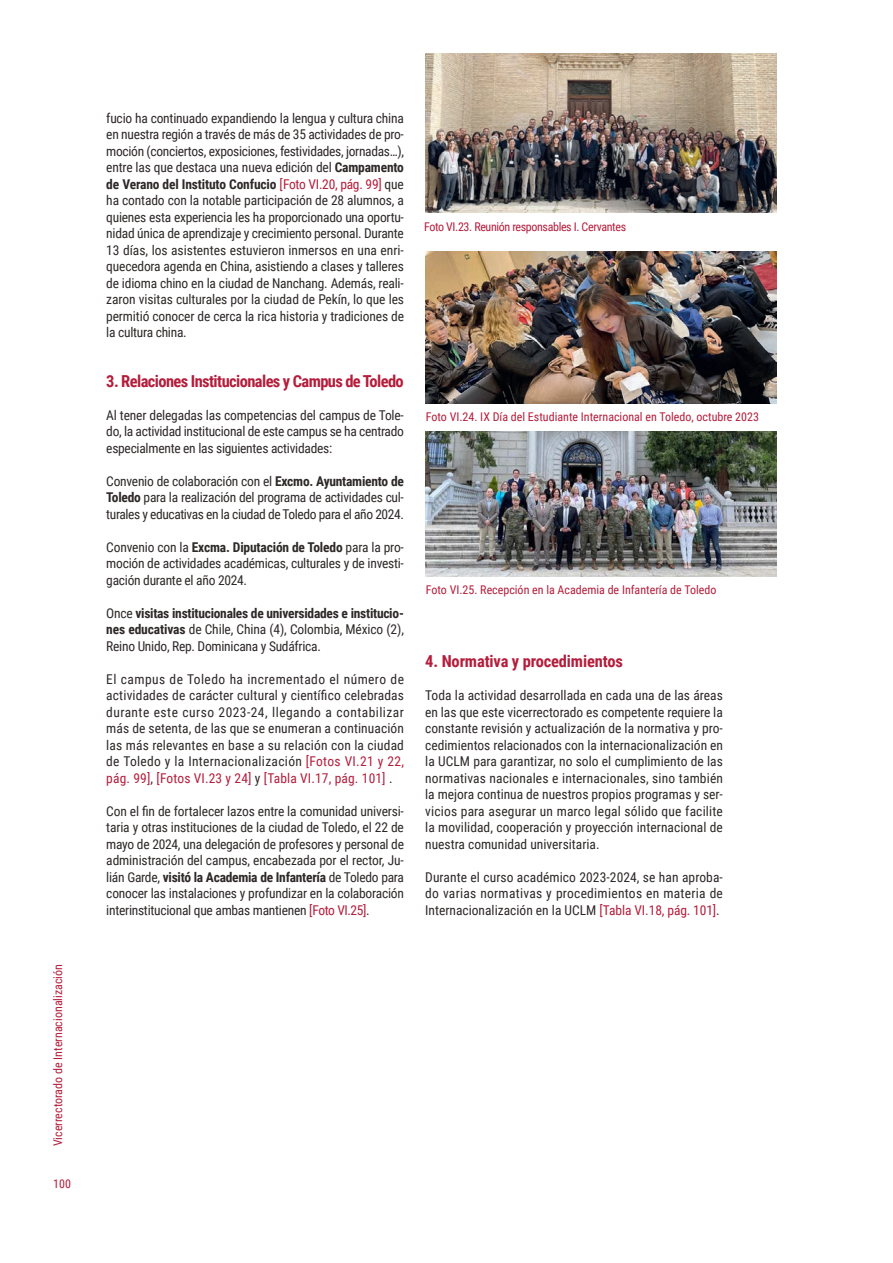
<style>
.page{position:relative;width:893px;height:1263px;background:#fff}
.page>*{position:absolute;margin:0;border:0;box-sizing:border-box;transform-origin:0 0}
.txt_corrido{font:700 16.5px "Roboto Condensed";letter-spacing:-.035em;color:#b41d3b}
.txt_corrido-2{font:700 16.5px "Roboto Condensed";letter-spacing:-.01em;color:#b41d3b}
.txt_corrido-3{font:13.5px/16.5px "Roboto Condensed";letter-spacing:-.02em;color:#2e2828;text-align:justify}
.txt_corrido-4{font:12px "Roboto Condensed";color:#b41d3b}
.txt_corrido-5{font:12px "Roboto Condensed";letter-spacing:-.03em;color:#b41d3b}
.s1{font-weight:700}
.s2{color:#b41d3b}
</style>
<div class="page">
<hr style="left:892px;top:0;width:1px;height:686px;background:#7f7878">
<img style="left:425px;top:53px;width:352px;height:160px">
<img style="left:426px;top:251px;width:350px;height:152px">
<img style="left:426px;top:431px;width:350px;height:145px">
<p class="txt_corrido-4" style="left:49px;top:1146px;width:184px;rotate:-90deg">Vicerrectorado de Internacionalización</p>
<p class="txt_corrido-4" style="left:53px;top:1175px;width:19px">100</p>
<p class="txt_corrido-3" style="left:106px;top:109px;width:299px">fucio ha continuado expandiendo la lengua y cultura china en nuestra región a través de más de 35 actividades de pro&shy;moción (conciertos, exposiciones, festividades, jornadas…), entre las que destaca una nueva edición del <span class="s1">Campamento de Verano del Instituto Confucio</span> <span class="s2">[Foto VI.20, pág. 99]</span> que ha contado con la notable participación de 28 alumnos, a quienes esta experiencia les ha proporcionado una oportu&shy;nidad única de aprendizaje y crecimiento personal. Durante 13 días, los asistentes estuvieron inmersos en una enri&shy;quecedora agenda en China, asistiendo a clases y talleres de idioma chino en la ciudad de Nanchang. Además, reali&shy;zaron visitas culturales por la ciudad de Pekín, lo que les permitió conocer de cerca la rica historia y tradiciones de la cultura china.</p>
<p class="txt_corrido" style="left:106px;top:369px;width:299px">3. Relaciones Institucionales y Campus de Toledo</p>
<p class="txt_corrido-3" style="left:106px;top:406px;width:299px">Al tener delegadas las competencias del campus de Tole&shy;do, la actividad institucional de este campus se ha centrado especialmente en las siguientes actividades:</p>
<p class="txt_corrido-3" style="left:106px;top:472px;width:299px">Convenio de colaboración con el <span class="s1">Excmo. Ayuntamiento de Toledo</span> para la realización del programa de actividades cul&shy;turales y educativas en la ciudad de Toledo para el año 2024.</p>
<p class="txt_corrido-3" style="left:106px;top:538px;width:299px">Convenio con la <span class="s1">Excma. Diputación de Toledo</span> para la pro&shy;moción de actividades académicas, culturales y de investi&shy;gación durante el año 2024.</p>
<p class="txt_corrido-3" style="left:106px;top:604px;width:299px">Once <span class="s1">visitas institucionales de universidades e institucio&shy;nes educativas</span> de Chile, China (4), Colombia, México (2), Reino Unido, Rep. Dominicana y Sudáfrica.</p>
<p class="txt_corrido-3" style="left:106px;top:670px;width:299px">El campus de Toledo ha incrementado el número de actividades de carácter cultural y científico celebradas durante este curso 2023-24, llegando a contabilizar más de setenta, de las que se enumeran a continuación las más relevantes en base a su relación con la ciudad de Toledo y la Internacionalización <span class="s2">[Fotos VI.21 y 22, pág. 99]</span>, <span class="s2">[Fotos VI.23 y 24]</span> y <span class="s2">[Tabla VI.17, pág. 101]</span> .</p>
<p class="txt_corrido-3" style="left:106px;top:802px;width:299px">Con el fin de fortalecer lazos entre la comunidad universi&shy;taria y otras instituciones de la ciudad de Toledo, el 22 de mayo de 2024, una delegación de profesores y personal de administración del campus, encabezada por el rector, Ju&shy;lián Garde, <span class="s1">visitó la Academia de Infantería</span> de Toledo para conocer las instalaciones y profundizar en la colaboración interinstitucional que ambas mantienen <span class="s2">[Foto VI.25]</span>.</p>
<p class="txt_corrido-5" style="left:424px;top:219px;width:203px">Foto VI.23. Reunión responsables I. Cervantes</p>
<p class="txt_corrido-4" style="left:426px;top:408px;width:335px">Foto VI.24. IX Día del Estudiante Internacional en Toledo, octubre 2023</p>
<p class="txt_corrido-4" style="left:426px;top:581px;width:292px">Foto VI.25. Recepción en la Academia de Infantería de Toledo</p>
<p class="txt_corrido-2" style="left:425px;top:650px;width:199px">4. Normativa y procedimientos</p>
<p class="txt_corrido-3" style="left:425px;top:687px;width:299px">Toda la actividad desarrollada en cada una de las áreas en las que este vicerrectorado es competente requiere la constante revisión y actualización de la normativa y pro&shy;cedimientos relacionados con la internacionalización en la UCLM para garantizar, no solo el cumplimiento de las normativas nacionales e internacionales, sino también la mejora continua de nuestros propios programas y ser&shy;vicios para asegurar un marco legal sólido que facilite la movilidad, cooperación y proyección internacional de nuestra comunidad universitaria.</p>
<p class="txt_corrido-3" style="left:425px;top:868px;width:299px">Durante el curso académico 2023-2024, se han aproba&shy;do varias normativas y procedimientos en materia de Internacionalización en la UCLM <span class="s2">[Tabla VI.18, pág. 101]</span>.</p>
</div>
